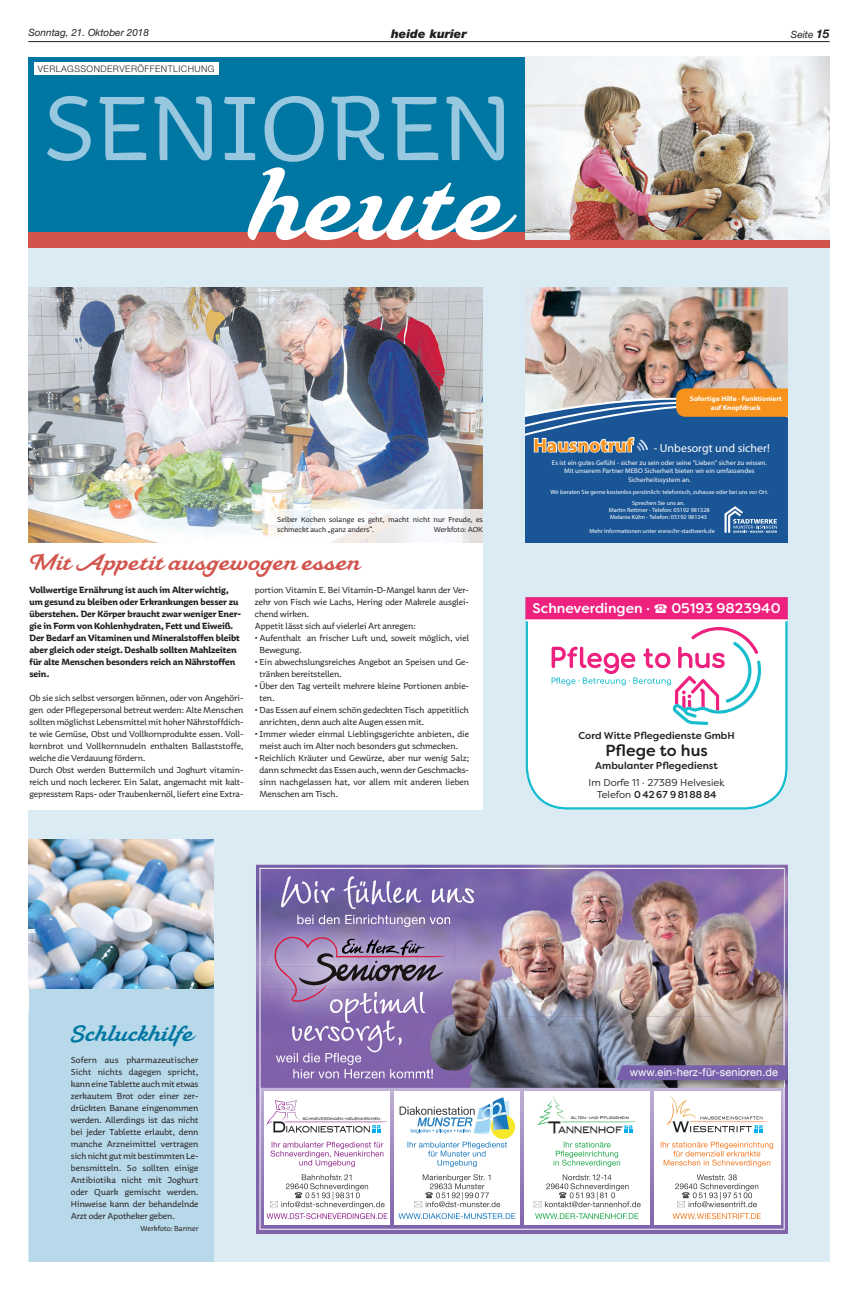
<style>
.page{position:relative;width:858px;height:1290px;background:#fff}
.page>*{position:absolute;margin:0;border:0;box-sizing:border-box;transform-origin:0 0}
.Bildunterschrift{font:100px "Aniuk";letter-spacing:.01em;color:#98c8df}
.Bildunterschrift-2{font:100px "Mahalia";letter-spacing:-.005em;color:#fff}
.BLG-Titel36{font:22px "Mahalia";color:#d1554d}
.BLG-Titel24{font:22px "Mahalia";color:#0076a3}
.t1{font:500 16px "Filson Soft";color:#231f20}
.t2{font:500 14px "Filson Soft";color:#fff}
.t3{font:italic 900 12px "Helvetica Neue";color:#231f20}
.t4{font:11.6px "Myriad Pro";color:#fff}
.t5{font:11px "Helvetica Neue";letter-spacing:.01em;color:#fff}
.t6{font:10.9px "Copper Black DB Normal";color:#231f20;scale:.82 1}
.t7{font:10px/16.8px "Filson Soft";color:#231f20;text-align:center}
.t8{font:italic 10px "Helvetica Neue";color:#231f20}
.t9{font:500 10px "Filson Soft";color:#231f20}
.t10{font:500 10px "Filson Soft";color:#231f20;scale:.95 1}
.BLG-Fliesstext{font:9.5px/12px "Aniuk";letter-spacing:-.005em;color:#231f20;text-align:justify}
.BLG-Anlauf{font:700 9.5px/12px "Aniuk";letter-spacing:-.005em;color:#231f20}
.t11{font:300 9px "Helvetica Neue";letter-spacing:.05em;color:#231f20}
.BLG-BU{font:8px/10px "Aniuk";color:#231f20}
.BLG-Fliesstext-2{font:8px "Aniuk";letter-spacing:-.005em;color:#231f20}
.t12{font:700 7px/8.6px "Myriad Pro";color:#fff;text-align:center}
.t13{font:6.8px/8.2px "Myriad Pro";color:#fff;text-align:center}
.t14{font:6px/10.6px "Myriad Pro";color:#fff;text-align:center}
.t15{font:4.1px "Copper Black DB Normal";color:#231f20;scale:.85 1}
.t16{font:4px "Copper Black DB Normal";color:#231f20;scale:.87 1}
.s1{font-weight:700;font-size:12px}
.s2{font-weight:700;font-size:19.2px;color:#f7931d}
.s3{font-weight:500}
.s4{font-weight:400}
.s5{font-size:16px}
</style>
<div class="page">
<div style="left:28px;top:57px;width:801px;height:1204px;background:#daebf4"></div>
<div style="left:28px;top:57px;width:801px;height:175px;background:#0076a3"></div>
<div style="left:34px;top:62px;width:184px;height:13px;background:#fff"></div>
<div style="left:28px;top:232px;width:801px;height:16px;background:#d1554d"></div>
<img style="left:525px;top:57px;width:304px;height:183px">
<hr style="left:28px;top:41px;width:801px;height:1px;background:#231f20">
<img style="left:256px;top:865px;width:531px;height:32px">
<svg style="left:256px;top:897px;width:1px;height:19px"></svg>
<img style="left:784px;top:897px;width:3px;height:198px">
<svg style="left:259px;top:868px;width:525px;height:362px;background:#dbd8e3"></svg>
<img style="left:417px;top:865px;width:366px;height:223px">
<img style="left:417px;top:899px;width:57px;height:4px">
<img style="left:445px;top:966px;width:269px;height:23px">
<img style="left:450px;top:916px;width:264px;height:50px">
<img style="left:432px;top:899px;width:41px;height:4px">
<img style="left:434px;top:899px;width:28px;height:4px">
<img style="left:417px;top:868px;width:366px;height:31px">
<img style="left:783px;top:899px;width:1px;height:189px">
<svg style="left:616px;top:1065px;width:171px;height:21px;background:#78689c"></svg>
<img style="left:370px;top:924px;width:84px;height:42px">
<img style="left:445px;top:989px;width:9px;height:25px">
<img style="left:262px;top:966px;width:11px;height:23px">
<img style="left:262px;top:924px;width:2px;height:42px">
<img style="left:262px;top:989px;width:2px;height:25px">
<img style="left:264px;top:924px;width:106px;height:42px">
<img style="left:264px;top:989px;width:9px;height:25px">
<svg style="left:297px;top:915px;width:153px;height:12px;background:#9688b6"></svg>
<svg style="left:273px;top:935px;width:172px;height:143px;background:#927baf"></svg>
<img style="left:525px;top:287px;width:262px;height:73px">
<svg style="left:525px;top:364px;width:262px;height:178px;background:#426c9b"></svg>
<svg style="left:533px;top:436px;width:115px;height:18px;background:#7398bf"></svg>
<svg style="left:676px;top:388px;width:111px;height:29px;background:#f19121"></svg>
<svg style="left:724px;top:506px;width:53px;height:27px"></svg>
<svg style="left:525px;top:621px;width:262px;height:189px;background:#f3fbfc"></svg>
<svg style="left:551px;top:627px;width:210px;height:98px;background:#f2e5ef"></svg>
<div style="left:525px;top:597px;width:262px;height:23px;background:#ee217e"></div>
<hr style="left:525px;top:619px;width:262px;height:2px;background:#fff">
<div style="left:28px;top:486px;width:455px;height:324px;background:#fff"></div>
<img style="left:28px;top:287px;width:455px;height:255px">
<svg style="left:269px;top:509px;width:214px;height:33px"></svg>
<img style="left:28px;top:839px;width:186px;height:150px">
<div style="left:29px;top:989px;width:185px;height:272px;background:#b8d9e9"></div>
<p class="t8" style="left:28px;top:27px;width:122px">Sonntag, 21. Oktober 2018</p>
<p class="t3" style="left:391px;top:26px;width:77px">heide kurier</p>
<p class="t8" style="left:790px;top:28px;width:40px">Seite <span class="s1">15</span></p>
<p class="t11" style="left:38px;top:63px;width:178px">VERLAGSSONDERVERÖFFENTLICHUNG</p>
<p class="Bildunterschrift" style="left:43px;top:71px;width:470px">SENIOREN</p>
<p class="Bildunterschrift-2" style="left:249px;top:133px;width:260px">heute</p>
<p class="BLG-BU" style="left:277px;top:514px;width:207px">Selber Kochen solange es geht, macht nicht nur Freude, es schmeckt auch „ganz anders“.</p>
<p class="BLG-BU" style="left:434px;top:524px;width:51px">Werkfoto: AOK</p>
<p class="BLG-Titel36" style="left:29px;top:547px;width:333px">Mit Appetit ausgewogen essen</p>
<p class="BLG-Anlauf" style="left:29px;top:583px;width:213px">Vollwertige Ernährung ist auch im Alter wichtig, um gesund zu bleiben oder Erkrankungen besser zu überstehen. Der Körper braucht zwar weniger Ener&shy;gie in Form von Kohlenhydraten, Fett und Eiweiß.<br>Der Bedarf an Vitaminen und Mineralstoffen bleibt aber gleich oder steigt. Deshalb sollten Mahlzeiten für alte Menschen besonders reich an Nährstoffen sein.</p>
<p class="BLG-Fliesstext" style="left:29px;top:691px;width:216px">Ob sie sich selbst versorgen können, oder von Angehöri&shy;gen oder Pflegepersonal betreut werden: Alte Menschen sollten möglichst Lebensmittel mit hoher Nährstoffdich&shy;te wie Gemüse, Obst und Vollkornprodukte essen. Voll&shy;kornbrot und Vollkornnudeln enthalten Ballaststoffe, welche die Verdauung fördern.</p>
<p class="BLG-Fliesstext" style="left:29px;top:763px;width:216px">Durch Obst werden Buttermilch und Joghurt vitamin&shy;reich und noch leckerer. Ein Salat, angemacht mit kalt&shy;gepresstem Raps- oder Traubenkernöl, liefert eine Extra-</p>
<p class="BLG-Fliesstext" style="left:255px;top:583px;width:216px">portion Vitamin E. Bei Vitamin-D-Mangel kann der Ver&shy;zehr von Fisch wie Lachs, Hering oder Makrele ausglei&shy;chend wirken.</p>
<p class="BLG-Fliesstext" style="left:255px;top:619px;width:162px">Appetit lässt sich auf vielerlei Art anregen:</p>
<p class="BLG-Fliesstext" style="left:259px;top:631px;width:211px;text-indent:-5px">• Aufenthalt an frischer Luft und, soweit möglich, viel<br>Bewegung.</p>
<p class="BLG-Fliesstext" style="left:259px;top:655px;width:211px;text-indent:-5px">• Ein abwechslungsreiches Angebot an Speisen und Ge&shy;tränken bereitstellen.</p>
<p class="BLG-Fliesstext" style="left:259px;top:679px;width:211px;text-indent:-5px">• Über den Tag verteilt mehrere kleine Portionen anbie&shy;ten.</p>
<p class="BLG-Fliesstext" style="left:259px;top:703px;width:211px;text-indent:-5px">• Das Essen auf einem schön gedeckten Tisch appetitlich anrichten, denn auch alte Augen essen mit.</p>
<p class="BLG-Fliesstext" style="left:259px;top:727px;width:211px;text-indent:-5px">• Immer wieder einmal Lieblingsgerichte anbieten, die meist auch im Alter noch besonders gut schmecken.</p>
<p class="BLG-Fliesstext" style="left:259px;top:751px;width:211px;text-indent:-5px">• Reichlich Kräuter und Gewürze, aber nur wenig Salz; dann schmeckt das Essen auch, wenn der Geschmacks&shy;sinn nachgelassen hat, vor allem mit anderen lieben Menschen am Tisch.</p>
<p class="t12" style="left:689px;top:394px;width:94px">Sofortige Hilfe - Funktioniert auf Knopfdruck</p>
<p class="t4" style="left:533px;top:441px;width:238px"><span class="s2">Hausnotruf</span> - Unbesorgt und sicher!</p>
<p class="t13" style="left:552px;top:459px;width:216px">Es ist ein gutes Gefühl - sicher zu sein oder seine "Lieben" sicher zu wissen.<br>Mit unserem Partner MEBO Sicherheit bieten wir ein umfassendes<br>Sicherheitssystem an.</p>
<p class="t14" style="left:550px;top:487px;width:219px">Wir beraten Sie gerne kostenlos persönlich: telefonisch, zuhause oder bei uns vor Ort.<br>Sprechen Sie uns an.</p>
<p class="t14" style="left:608px;top:506px;width:102px;line-height:7.2px;text-align:left">Martin Rettmer - Telefon: 05192 981328<br>Melanie Kühn - Telefon: 05192 981343</p>
<p class="t14" style="left:589px;top:525px;width:127px">Mehr Informationen unter www.ihr-stadtwerk.de</p>
<p class="t2" style="left:532px;top:599px;width:119px">Schneverdingen ·</p>
<p class="t2" style="left:671px;top:599px;width:111px">05193 9823940</p>
<p class="t9" style="left:578px;top:729px;width:158px">Cord Witte Pflegedienste GmbH</p>
<p class="t1" style="left:605px;top:740px;width:104px">Pflege to hus</p>
<p class="t7" style="left:588px;top:757px;width:138px"><span class="s3">Ambulanter Pflegedienst<br></span>Im Dorfe 11 · 27389 Helvesiek</p>
<p class="t10" style="left:596px;top:788px;width:128px"><span class="s4">Telefon</span> 0 42 67 9 81 88 84</p>
<p class="BLG-Titel24" style="left:71px;top:1017px;width:125px">Schluckhilfe</p>
<p class="BLG-Fliesstext" style="left:71px;top:1053px;width:129px">Sofern aus pharmazeutischer Sicht nichts dagegen spricht, kann eine Tablette auch mit etwas zerkautem Brot oder einer zer&shy;drückten Banane eingenommen werden. Allerdings ist das nicht bei jeder Tablette erlaubt, denn manche Arzneimittel vertragen sich nicht gut mit bestimmten Le&shy;bensmitteln. So sollten einige Antibiotika nicht mit Joghurt oder Quark gemischt werden.<br>Hinweise kann der behandelnde Arzt oder Apotheker geben.</p>
<p class="BLG-Fliesstext-2" style="left:141px;top:1223px;width:59px">Werkfoto: Barmer</p>
<p class="t5" style="left:629px;top:1065px;width:150px">www.ein-herz-für-senioren.de</p>
<p class="t15" style="left:303px;top:1116px;width:93px">schneverdingen - neuenkirchen</p>
<p class="t16" style="left:571px;top:1115px;width:68px">Alten- und Pflegeheim</p>
<p class="t6" style="left:549px;top:1122px;width:91px"><span class="s5">T</span>annenhof</p>
</div>
